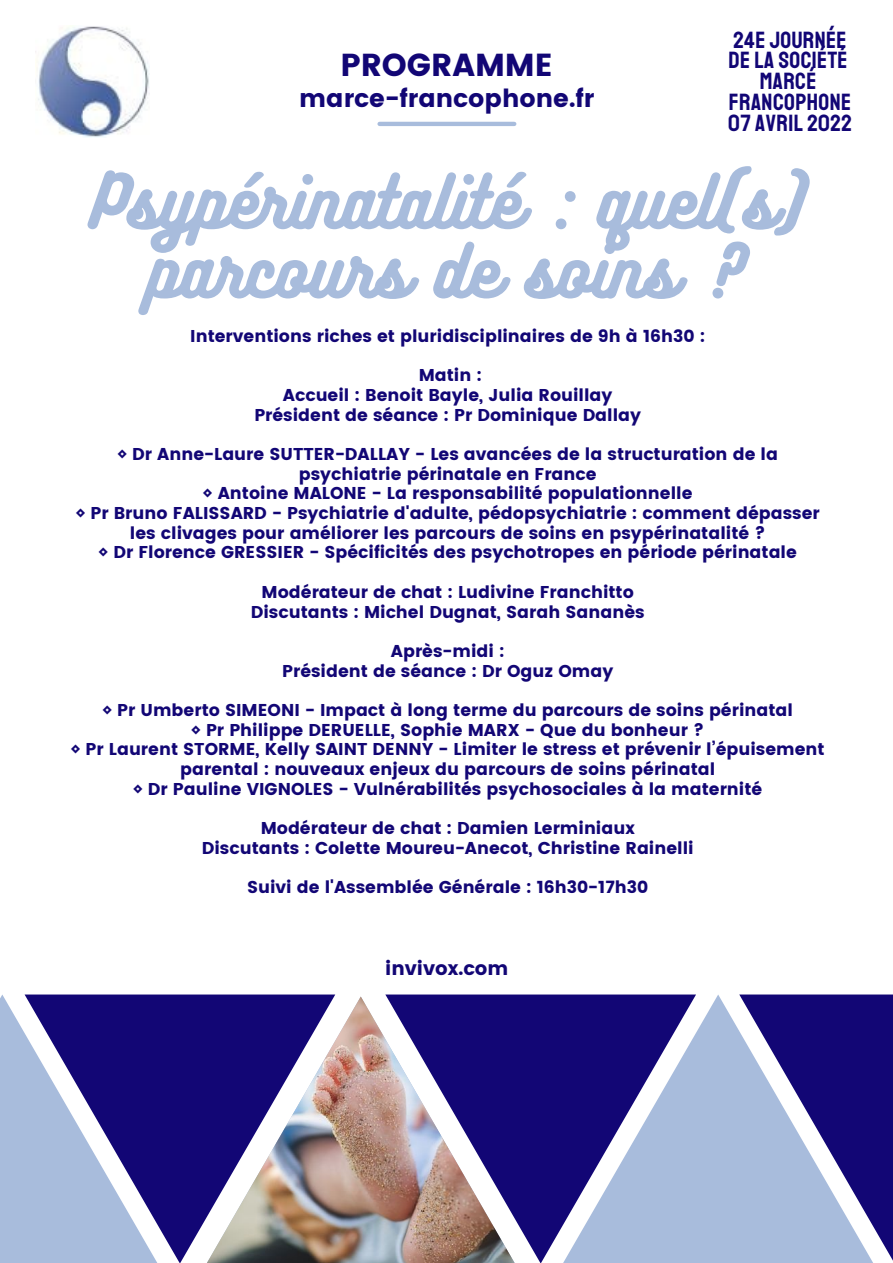
<style>
.page{position:relative;width:893px;height:1263px;background:#fff}
.page>*{position:absolute;margin:0;border:0;box-sizing:border-box;transform-origin:0 0}
.t1{font:65.47px/69.2px "Bukhari Script";color:#a8bcdc;text-align:center}
.t2{font:31.72px "Poppins";color:#120675}
.t3{font:24.97px "Poppins";color:#120675}
.t4{font:23.7px "Staatliches";letter-spacing:.015em;color:#120675}
.t5{font:19.27px "Poppins";color:#120675}
.t6{font:17.1px/19.7px "Poppins";color:#120675;text-align:center}
</style>
<div class="page">
<svg style="left:0;top:994px;width:25px;height:269px;background:#adc0de"></svg>
<svg style="left:25px;top:994px;width:310px;height:269px;background:#6c6eaf"></svg>
<svg style="left:696px;top:994px;width:177px;height:269px;background:#aec0de"></svg>
<svg style="left:385px;top:994px;width:311px;height:269px;background:#6b6daf"></svg>
<svg style="left:739px;top:994px;width:154px;height:268px;background:#696bad"></svg>
<img style="left:173px;top:996px;width:375px;height:267px">
<hr style="left:380px;top:122px;width:134px;height:4px;background:#a8bcdc">
<img style="left:36px;top:26px;width:114px;height:111px">
<p class="t2" style="left:340px;top:47px;width:214px">PROGRAMME</p>
<p class="t3" style="left:299px;top:84px;width:297px">marce-francophone.fr</p>
<p class="t4" style="left:733px;top:25px;width:115px">24E JOURNÉE</p>
<p class="t4" style="left:728px;top:46px;width:120px">DE LA SOCIÉTÉ</p>
<p class="t4" style="left:759px;top:67px;width:58px">MARCÉ</p>
<p class="t4" style="left:729px;top:87px;width:124px">FRANCOPHONE</p>
<p class="t4" style="left:728px;top:108px;width:125px">07 AVRIL 2022</p>
<p class="t1" style="left:90px;top:164px;width:715px">Psypérinatalité : quel(s) parcours de soins ?</p>
<p class="t6" style="left:190px;top:326px;width:516px">Interventions riches et pluridisciplinaires de 9h à 16h30 :</p>
<p class="t6" style="left:419px;top:365px;width:65px">Matin :</p>
<p class="t6" style="left:283px;top:385px;width:331px">Accueil : Benoit Bayle, Julia Rouillay</p>
<p class="t6" style="left:254px;top:405px;width:388px">Président de séance : Pr Dominique Dallay</p>
<p class="t6" style="left:117px;top:444px;width:662px">◊ Dr Anne-Laure SUTTER-DALLAY - Les avancées de la structuration de la psychiatrie périnatale en France</p>
<p class="t6" style="left:203px;top:484px;width:491px">◊ Antoine MALONE - La responsabilité populationnelle</p>
<p class="t6" style="left:76px;top:503px;width:745px">◊ Pr Bruno FALISSARD - Psychiatrie d'adulte, pédopsychiatrie : comment dépasser les clivages pour améliorer les parcours de soins en psypérinatalité ?</p>
<p class="t6" style="left:99px;top:543px;width:700px">◊ Dr Florence GRESSIER - Spécificités des psychotropes en période périnatale</p>
<p class="t6" style="left:262px;top:582px;width:374px">Modérateur de chat : Ludivine Franchitto</p>
<p class="t6" style="left:251px;top:602px;width:395px">Discutants : Michel Dugnat, Sarah Sananès</p>
<p class="t6" style="left:391px;top:641px;width:115px">Après-midi :</p>
<p class="t6" style="left:282px;top:661px;width:333px">Président de séance : Dr Oguz Omay</p>
<p class="t6" style="left:102px;top:700px;width:692px">◊ Pr Umberto SIMEONI - Impact à long terme du parcours de soins périnatal</p>
<p class="t6" style="left:191px;top:720px;width:514px">◊ Pr Philippe DERUELLE, Sophie MARX - Que du bonheur ?</p>
<p class="t6" style="left:71px;top:740px;width:755px">◊ Pr Laurent STORME, Kelly SAINT DENNY - Limiter le stress et prévenir l’épuisement parental : nouveaux enjeux du parcours de soins périnatal</p>
<p class="t6" style="left:133px;top:779px;width:630px">◊ Dr Pauline VIGNOLES - Vulnérabilités psychosociales à la maternité</p>
<p class="t6" style="left:261px;top:818px;width:375px">Modérateur de chat : Damien Lerminiaux</p>
<p class="t6" style="left:202px;top:838px;width:493px">Discutants : Colette Moureu-Anecot, Christine Rainelli</p>
<p class="t6" style="left:247px;top:877px;width:403px">Suivi de l'Assemblée Générale : 16h30-17h30</p>
<p class="t5" style="left:385px;top:957px;width:125px">invivox.com</p>
</div>
